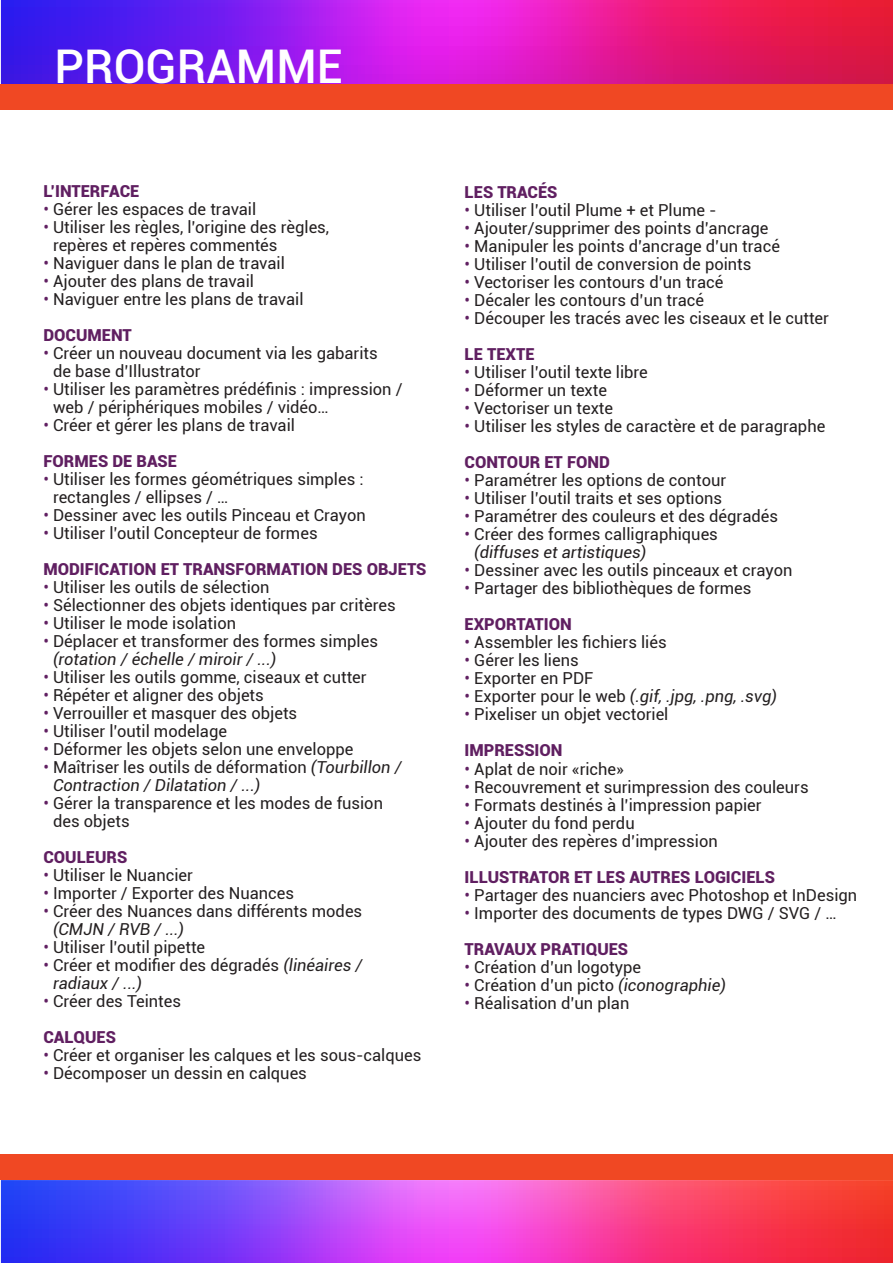
<style>
.page{position:relative;width:893px;height:1263px;background:#fff}
.page>*{position:absolute;margin:0;border:0;box-sizing:border-box;transform-origin:0 0}
.t1{font:500 46.5px "Roboto";color:#fff}
.t2{font:16.5px/18px "Roboto";color:#231f20}
.t3{font:900 16.5px "Roboto";color:#601f61}
.t4{font:italic 16.5px/18px "Roboto";color:#231f20}
.s1{color:#601f61}
.s2{font-style:italic}
.s3{font-style:normal;color:#601f61}
.s4{font-style:normal}
</style>
<div class="page">
<svg style="left:1px;top:0;width:892px;height:84px;background:#b31ab9"></svg>
<div style="left:0;top:84px;width:893px;height:25px;background:#f04823"></div>
<div style="left:0;top:1154px;width:893px;height:26px;background:#f04823"></div>
<svg style="left:1px;top:1180px;width:892px;height:83px;background:#ba44be"></svg>
<p class="t1" style="left:55px;top:34px;width:290px">PROGRAMME</p>
<p class="t3" style="left:43px;top:180px;width:98px">L’INTERFACE</p>
<p class="t2" style="left:43px;top:200px;width:214px"><span class="s1">•</span> Gérer les espaces de travail</p>
<p class="t2" style="left:53px;top:218px;width:278px;text-indent:-10px"><span class="s1">•</span> Utiliser les règles, l’origine des règles, repères et repères commentés</p>
<p class="t2" style="left:43px;top:254px;width:243px"><span class="s1">•</span> Naviguer dans le plan de travail</p>
<p class="t2" style="left:43px;top:272px;width:212px"><span class="s1">•</span> Ajouter des plans de travail</p>
<p class="t2" style="left:43px;top:290px;width:262px"><span class="s1">•</span> Naviguer entre les plans de travail</p>
<p class="t3" style="left:43px;top:324px;width:90px">DOCUMENT</p>
<p class="t2" style="left:53px;top:344px;width:326px;text-indent:-10px"><span class="s1">•</span> Créer un nouveau document via les gabarits de base d’Illustrator</p>
<p class="t2" style="left:53px;top:380px;width:351px;text-indent:-10px"><span class="s1">•</span> Utiliser les paramètres prédéfinis : impression / web / périphériques mobiles / vidéo…</p>
<p class="t2" style="left:43px;top:416px;width:253px"><span class="s1">•</span> Créer et gérer les plans de travail</p>
<p class="t3" style="left:43px;top:450px;width:135px">FORMES DE BASE</p>
<p class="t2" style="left:53px;top:470px;width:312px;text-indent:-10px"><span class="s1">•</span> Utiliser les formes géométriques simples : rectangles / ellipses / …</p>
<p class="t2" style="left:43px;top:506px;width:324px"><span class="s1">•</span> Dessiner avec les outils Pinceau et Crayon</p>
<p class="t2" style="left:43px;top:524px;width:276px"><span class="s1">•</span> Utiliser l’outil Concepteur de formes</p>
<p class="t3" style="left:43px;top:558px;width:385px">MODIFICATION ET TRANSFORMATION DES OBJETS</p>
<p class="t2" style="left:43px;top:578px;width:228px"><span class="s1">•</span> Utiliser les outils de sélection</p>
<p class="t2" style="left:43px;top:596px;width:354px"><span class="s1">•</span> Sélectionner des objets identiques par critères</p>
<p class="t2" style="left:43px;top:614px;width:194px"><span class="s1">•</span> Utiliser le mode isolation</p>
<p class="t2" style="left:53px;top:632px;width:326px;text-indent:-10px"><span class="s1">•</span> Déplacer et transformer des formes simples <span class="s2">(rotation / échelle / miroir / ...)</span></p>
<p class="t2" style="left:43px;top:668px;width:325px"><span class="s1">•</span> Utiliser les outils gomme, ciseaux et cutter</p>
<p class="t2" style="left:43px;top:686px;width:222px"><span class="s1">•</span> Répéter et aligner des objets</p>
<p class="t2" style="left:43px;top:704px;width:255px"><span class="s1">•</span> Verrouiller et masquer des objets</p>
<p class="t2" style="left:43px;top:722px;width:185px"><span class="s1">•</span> Utiliser l’outil modelage</p>
<p class="t2" style="left:43px;top:740px;width:312px"><span class="s1">•</span> Déformer les objets selon une enveloppe</p>
<p class="t4" style="left:53px;top:758px;width:350px;text-indent:-10px"><span class="s3">•</span> <span class="s4">Maîtriser les outils de déformation</span> (Tourbillon /<br>Contraction / Dilatation / ...)</p>
<p class="t2" style="left:53px;top:794px;width:331px;text-indent:-10px"><span class="s1">•</span> Gérer la transparence et les modes de fusion des objets</p>
<p class="t3" style="left:43px;top:846px;width:85px">COULEURS</p>
<p class="t2" style="left:43px;top:866px;width:151px"><span class="s1">•</span> Utiliser le Nuancier</p>
<p class="t2" style="left:43px;top:884px;width:252px"><span class="s1">•</span> Importer / Exporter des Nuances</p>
<p class="t2" style="left:53px;top:902px;width:311px;text-indent:-10px"><span class="s1">•</span> Créer des Nuances dans différents modes <span class="s2">(CMJN / RVB / ...)</span></p>
<p class="t2" style="left:43px;top:938px;width:163px"><span class="s1">•</span> Utiliser l’outil pipette</p>
<p class="t2" style="left:53px;top:956px;width:311px;text-indent:-10px"><span class="s1">•</span> Créer et modifier des dégradés <span class="s2">(linéaires / radiaux / ...)</span></p>
<p class="t2" style="left:43px;top:992px;width:139px"><span class="s1">•</span> Créer des Teintes</p>
<p class="t3" style="left:43px;top:1026px;width:74px">CALQUES</p>
<p class="t2" style="left:43px;top:1046px;width:379px"><span class="s1">•</span> Créer et organiser les calques et les sous-calques</p>
<p class="t2" style="left:43px;top:1064px;width:265px"><span class="s1">•</span> Décomposer un dessin en calques</p>
<p class="t3" style="left:465px;top:181px;width:95px">LES TRACÉS</p>
<p class="t2" style="left:465px;top:201px;width:254px"><span class="s1">•</span> Utiliser l’outil Plume + et Plume -</p>
<p class="t2" style="left:465px;top:219px;width:305px"><span class="s1">•</span> Ajouter/supprimer des points d’ancrage</p>
<p class="t2" style="left:465px;top:237px;width:317px"><span class="s1">•</span> Manipuler les points d’ancrage d’un tracé</p>
<p class="t2" style="left:465px;top:255px;width:288px"><span class="s1">•</span> Utiliser l’outil de conversion de points</p>
<p class="t2" style="left:465px;top:273px;width:260px"><span class="s1">•</span> Vectoriser les contours d’un tracé</p>
<p class="t2" style="left:465px;top:291px;width:241px"><span class="s1">•</span> Décaler les contours d’un tracé</p>
<p class="t2" style="left:465px;top:309px;width:366px"><span class="s1">•</span> Découper les tracés avec les ciseaux et le cutter</p>
<p class="t3" style="left:465px;top:343px;width:72px">LE TEXTE</p>
<p class="t2" style="left:465px;top:363px;width:185px"><span class="s1">•</span> Utiliser l’outil texte libre</p>
<p class="t2" style="left:465px;top:381px;width:144px"><span class="s1">•</span> Déformer un texte</p>
<p class="t2" style="left:465px;top:399px;width:150px"><span class="s1">•</span> Vectoriser un texte</p>
<p class="t2" style="left:465px;top:417px;width:362px"><span class="s1">•</span> Utiliser les styles de caractère et de paragraphe</p>
<p class="t3" style="left:465px;top:451px;width:147px">CONTOUR ET FOND</p>
<p class="t2" style="left:465px;top:471px;width:263px"><span class="s1">•</span> Paramétrer les options de contour</p>
<p class="t2" style="left:465px;top:489px;width:259px"><span class="s1">•</span> Utiliser l’outil traits et ses options</p>
<p class="t2" style="left:465px;top:507px;width:315px"><span class="s1">•</span> Paramétrer des couleurs et des dégradés</p>
<p class="t2" style="left:474px;top:525px;width:245px;text-indent:-10px"><span class="s1">•</span> Créer des formes calligraphiques <span class="s2">(diffuses et artistiques)</span></p>
<p class="t2" style="left:465px;top:561px;width:329px"><span class="s1">•</span> Dessiner avec les outils pinceaux et crayon</p>
<p class="t2" style="left:465px;top:579px;width:288px"><span class="s1">•</span> Partager des bibliothèques de formes</p>
<p class="t3" style="left:465px;top:613px;width:109px">EXPORTATION</p>
<p class="t2" style="left:465px;top:633px;width:204px"><span class="s1">•</span> Assembler les fichiers liés</p>
<p class="t2" style="left:465px;top:651px;width:116px"><span class="s1">•</span> Gérer les liens</p>
<p class="t2" style="left:465px;top:669px;width:130px"><span class="s1">•</span> Exporter en PDF</p>
<p class="t4" style="left:465px;top:687px;width:314px"><span class="s3">•</span> <span class="s4">Exporter pour le web</span> (.gif, .jpg, .png, .svg)</p>
<p class="t2" style="left:465px;top:705px;width:205px"><span class="s1">•</span> Pixeliser un objet vectoriel</p>
<p class="t3" style="left:465px;top:739px;width:100px">IMPRESSION</p>
<p class="t2" style="left:465px;top:759px;width:161px"><span class="s1">•</span> Aplat de noir «riche»</p>
<p class="t2" style="left:465px;top:777px;width:346px"><span class="s1">•</span> Recouvrement et surimpression des couleurs</p>
<p class="t2" style="left:465px;top:795px;width:299px"><span class="s1">•</span> Formats destinés à l’impression papier</p>
<p class="t2" style="left:465px;top:813px;width:172px"><span class="s1">•</span> Ajouter du fond perdu</p>
<p class="t2" style="left:465px;top:831px;width:255px"><span class="s1">•</span> Ajouter des repères d’impression</p>
<p class="t3" style="left:465px;top:865px;width:312px">ILLUSTRATOR ET LES AUTRES LOGICIELS</p>
<p class="t2" style="left:465px;top:885px;width:394px"><span class="s1">•</span> Partager des nuanciers avec Photoshop et InDesign</p>
<p class="t2" style="left:465px;top:903px;width:373px"><span class="s1">•</span> Importer des documents de types DWG / SVG / …</p>
<p class="t3" style="left:465px;top:937px;width:165px">TRAVAUX PRATIQUES</p>
<p class="t2" style="left:465px;top:957px;width:178px"><span class="s1">•</span> Création d’un logotype</p>
<p class="t2" style="left:465px;top:975px;width:263px"><span class="s1">•</span> Création d’un picto <span class="s2">(iconographie)</span></p>
<p class="t2" style="left:465px;top:993px;width:166px"><span class="s1">•</span> Réalisation d’un plan</p>
</div>
